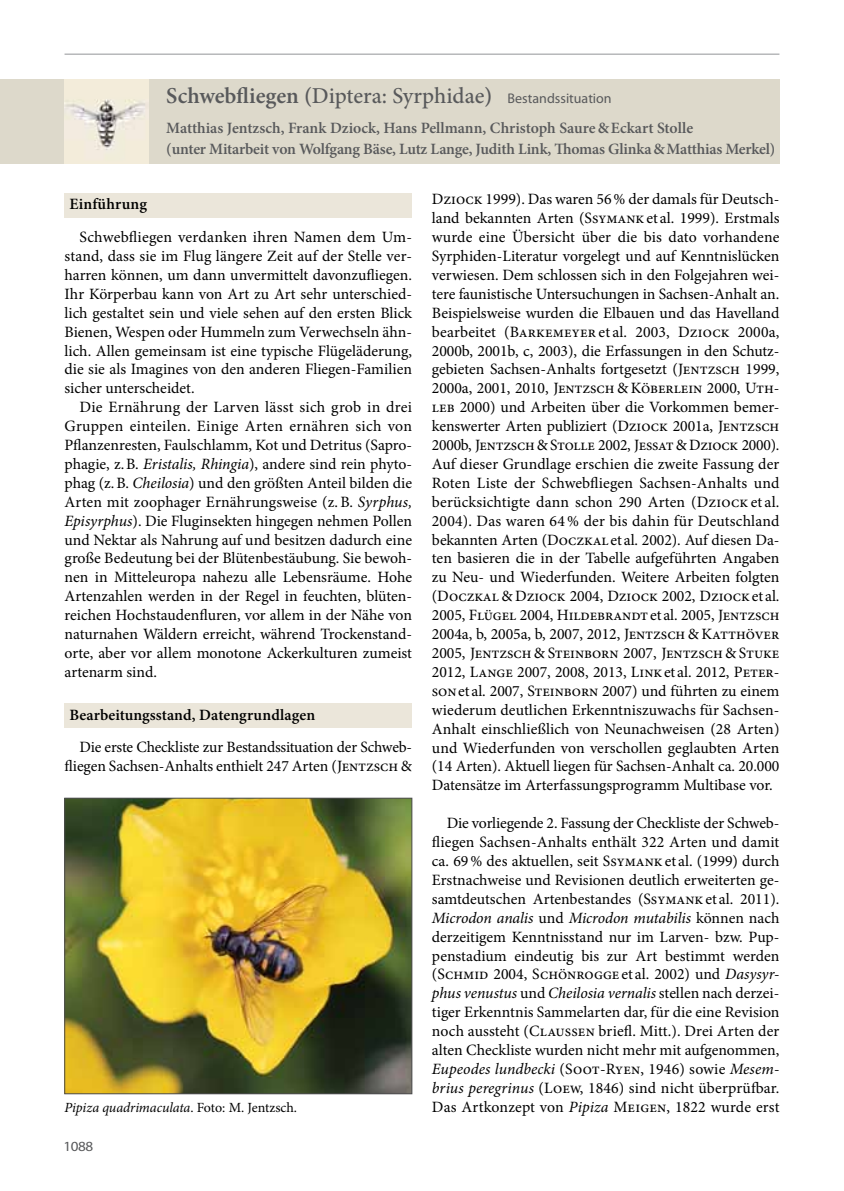
<style>
.page{position:relative;width:844px;height:1191px;background:#fff}
.page>*{position:absolute;margin:0;border:0;box-sizing:border-box;transform-origin:0 0}
.t1{font:500 22.75px "Minion Pro";color:#58595b}
.t2{font:15.75px/18.9px "Minion Pro";color:#000;text-align:justify}
.t3{font:600 15.75px/20.7px "Minion Pro";letter-spacing:-.01em;color:#58595b}
.t4{font:600 15.75px "Minion Pro";letter-spacing:.005em;color:#000}
.t5{font:italic 14px "Minion Pro";letter-spacing:-.005em;color:#000}
.t6{font:14px "Myriad Pro";color:#58595b;scale:1.08 1}
.s1{font-weight:600}
.s2{font-family:"Myriad Pro";font-weight:400;font-size:14px}
.s3{font-style:italic}
.s4{font-style:normal}
</style>
<div class="page">
<div style="left:0;top:79px;width:779px;height:85px;background:#ddd9cb"></div>
<img style="left:64px;top:79px;width:85px;height:85px">
<div style="left:64px;top:193px;width:348px;height:25px;background:#ebe6da"></div>
<img style="left:66px;top:800px;width:344px;height:292px">
<div style="left:64px;top:798px;width:348px;height:296px;border:1px solid #4d4d4f"></div>
<div style="left:64px;top:703px;width:348px;height:25px;background:#ebe6da"></div>
<hr style="left:64px;top:54px;width:715px;height:1px;background:#939598">
<p class="t1" style="left:166px;top:81px;width:447px"><span class="s1">Schwebfliegen (</span>Diptera: Syrphidae<span class="s1">)</span> <span class="s2">Bestandssituation</span></p>
<p class="t3" style="left:166px;top:118px;width:610px">Matthias Jentzsch, Frank Dziock, Hans Pellmann, Christoph Saure &amp; Eckart Stolle<br>(unter Mitarbeit von Wolfgang Bäse, Lutz Lange, Judith Link, Thomas Glinka &amp; Matthias Merkel)</p>
<p class="t4" style="left:69px;top:193px;width:79px">Einführung</p>
<p class="t2" style="left:79px;top:228px;width:334px">Schwebfliegen verdanken ihren Namen dem Um-</p>
<p class="t2" style="left:64px;top:247px;width:349px">stand, dass sie im Flug längere Zeit auf der Stelle ver-</p>
<p class="t2" style="left:64px;top:265px;width:349px">harren können, um dann unvermittelt davonzufliegen.</p>
<p class="t2" style="left:64px;top:284px;width:349px">Ihr Körperbau kann von Art zu Art sehr unterschied-</p>
<p class="t2" style="left:64px;top:303px;width:349px">lich gestaltet sein und viele sehen auf den ersten Blick</p>
<p class="t2" style="left:64px;top:322px;width:349px">Bienen, Wespen oder Hummeln zum Verwechseln ähn-</p>
<p class="t2" style="left:64px;top:341px;width:349px">lich. Allen gemeinsam ist eine typische Flügeläderung,</p>
<p class="t2" style="left:64px;top:360px;width:349px">die sie als Imagines von den anderen Fliegen-Familien</p>
<p class="t2" style="left:64px;top:379px;width:132px">sicher unterscheidet.</p>
<p class="t2" style="left:79px;top:398px;width:334px">Die Ernährung der Larven lässt sich grob in drei</p>
<p class="t2" style="left:64px;top:417px;width:349px">Gruppen einteilen. Einige Arten ernähren sich von</p>
<p class="t2" style="left:64px;top:435px;width:349px">Pflanzenresten, Faulschlamm, Kot und Detritus (Sapro-</p>
<p class="t2" style="left:64px;top:454px;width:349px">phagie, z.B. <span class="s3">Eristalis, Rhingia</span>), andere sind rein phyto-</p>
<p class="t2" style="left:65px;top:473px;width:349px">phag (z.B. <span class="s3">Cheilosia</span>) und den größten Anteil bilden die</p>
<p class="t2" style="left:65px;top:492px;width:349px">Arten mit zoophager Ernährungsweise (z.B. <span class="s3">Syrphus,</span></p>
<p class="t2" style="left:65px;top:511px;width:349px"><span class="s3">Episyrphus</span>). Die Fluginsekten hingegen nehmen Pollen</p>
<p class="t2" style="left:65px;top:530px;width:349px">und Nektar als Nahrung auf und besitzen dadurch eine</p>
<p class="t2" style="left:65px;top:549px;width:349px">große Bedeutung bei der Blütenbestäubung. Sie bewoh-</p>
<p class="t2" style="left:65px;top:568px;width:349px">nen in Mitteleuropa nahezu alle Lebensräume. Hohe</p>
<p class="t2" style="left:65px;top:587px;width:349px">Artenzahlen werden in der Regel in feuchten, blüten-</p>
<p class="t2" style="left:65px;top:606px;width:349px">reichen Hochstaudenfluren, vor allem in der Nähe von</p>
<p class="t2" style="left:65px;top:624px;width:349px">naturnahen Wäldern erreicht, während Trockenstand-</p>
<p class="t2" style="left:65px;top:643px;width:349px">orte, aber vor allem monotone Ackerkulturen zumeist</p>
<p class="t2" style="left:65px;top:662px;width:94px">artenarm sind.</p>
<p class="t4" style="left:69px;top:704px;width:247px">Bearbeitungsstand, Datengrundlagen</p>
<p class="t2" style="left:64px;top:738px;width:349px;text-align:right">Die erste Checkliste zur Bestandssituation der Schweb&shy;fliegen Sachsen-Anhalts enthielt 247 Arten (Jentzsch &amp;</p>
<p class="t5" style="left:64px;top:1097px;width:234px">Pipiza quadrimaculata<span class="s4">. Foto: M. Jentzsch.</span></p>
<p class="t6" style="left:63px;top:1138px;width:29px">1088</p>
<p class="t2" style="left:432px;top:190px;width:349px">Dziock 1999). Das waren 56% der damals für Deutsch&shy;land bekannten Arten (Ssymanket al. 1999). Erstmals wurde eine Übersicht über die bis dato vorhandene Syrphiden-Literatur vorgelegt und auf Kenntnislücken verwiesen. Dem schlossen sich in den Folgejahren wei&shy;tere faunistische Untersuchungen in Sachsen-Anhalt an.<br>Beispielsweise wurden die Elbauen und das Havelland bearbeitet (Barkemeyer et al. 2003, Dziock 2000a, 2000b, 2001b, c, 2003), die Erfassungen in den Schutz&shy;gebieten Sachsen-Anhalts fortgesetzt (Jentzsch 1999, 2000a, 2001, 2010, Jentzsch &amp; Köberlein 2000, Uth&shy;leb 2000) und Arbeiten über die Vorkommen bemer&shy;kenswerter Arten publiziert (Dziock 2001a, Jentzsch 2000b, Jentzsch&amp;Stolle 2002, Jessat&amp;Dziock 2000).<br>Auf dieser Grundlage erschien die zweite Fassung der Roten Liste der Schwebfliegen Sachsen-Anhalts und berücksichtigte dann schon 290 Arten (Dziock et al.<br>2004). Das waren 64% der bis dahin für Deutschland bekannten Arten (Doczkal et al. 2002). Auf diesen Da&shy;ten basieren die in der Tabelle aufgeführten Angaben zu Neu- und Wiederfunden. Weitere Arbeiten folgten (Doczkal &amp; Dziock 2004, Dziock 2002, Dziocket al.<br>2005, Flügel 2004, Hildebrandtet al. 2005, Jentzsch 2004a, b, 2005a, b, 2007, 2012, Jentzsch &amp; Katthöver 2005, Jentzsch &amp; Steinborn 2007, Jentzsch &amp; Stuke 2012, Lange 2007, 2008, 2013, Linket al. 2012, Peter&shy;sonet al. 2007, Steinborn 2007) und führten zu einem wiederum deutlichen Erkenntniszuwachs für Sachsen-Anhalt einschließlich von Neunachweisen (28 Arten) und Wiederfunden von verschollen geglaubten Arten (14 Arten). Aktuell liegen für Sachsen-Anhalt ca. 20.000<br>Datensätze im Arterfassungsprogramm Multibase vor.</p>
<p class="t2" style="left:432px;top:813px;width:349px;text-indent:15px">Die vorliegende 2. Fassung der Checkliste der Schweb&shy;fliegen Sachsen-Anhalts enthält 322 Arten und damit ca. 69% des aktuellen, seit Ssymanket al. (1999) durch Erstnachweise und Revisionen deutlich erweiterten ge&shy;samtdeutschen Artenbestandes (Ssymanket al. 2011).<br><span class="s3">Microdon analis</span> und <span class="s3">Microdon mutabilis</span> können nach derzeitigem Kenntnisstand nur im Larven- bzw. Pup&shy;penstadium eindeutig bis zur Art bestimmt werden (Schmid 2004, Schönrogge et al. 2002) und <span class="s3">Dasysyr&shy;phus venustus</span> und <span class="s3">Cheilosia vernalis</span> stellen nach derzei&shy;tiger Erkenntnis Sammelarten dar, für die eine Revision noch aussteht (Claussen briefl. Mitt.). Drei Arten der alten Checkliste wurden nicht mehr mit aufgenommen, <span class="s3">Eupeodes lundbecki</span> (Soot-Ryen, 1946) sowie <span class="s3">Mesem&shy;brius peregrinus</span> (Loew, 1846) sind nicht überprüfbar.<br>Das Artkonzept von <span class="s3">Pipiza</span> Meigen, 1822 wurde erst</p>
</div>
